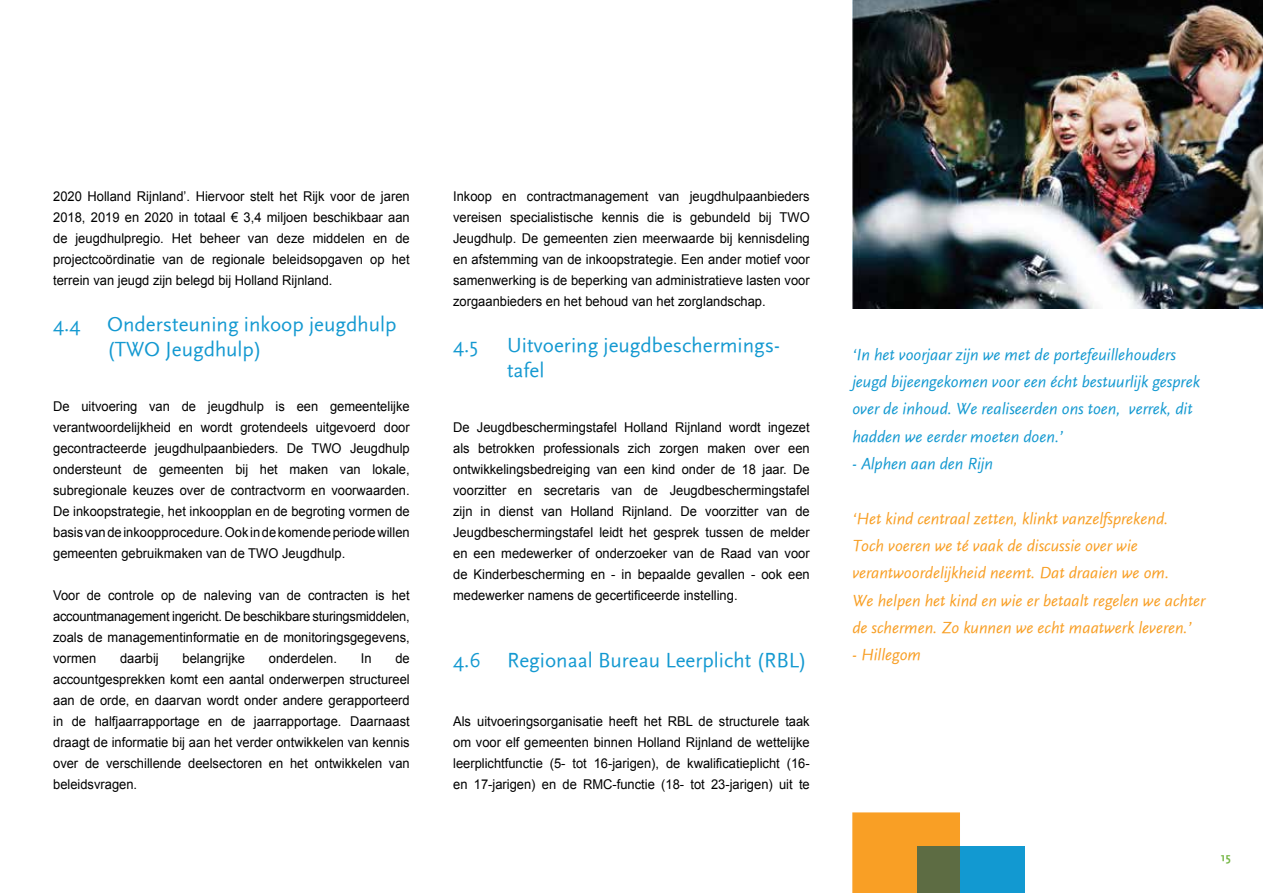
<style>
.page{position:relative;width:1263px;height:893px;background:#fff}
.page>*{position:absolute;margin:0;border:0;box-sizing:border-box;transform-origin:0 0}
.t1{font:21px/25.2px "Scala Sans";color:#1499d1}
.t2{font:italic 16.5px/27.3px "Scala Sans";color:#f89f25}
.t3{font:italic 16.5px/27.3px "Scala Sans";color:#1499d1}
.t4{font:13.5px/21px "Arial";color:#000;text-align:justify;scale:.96 1}
.t5{font:700 12px "Scala Sans";color:#74b643}
</style>
<div class="page">
<img style="left:852px;top:0;width:411px;height:308px">
<div style="left:852px;top:812px;width:108px;height:81px;background:#f99f25"></div>
<div style="left:960px;top:846px;width:65px;height:47px;background:#1299d1"></div>
<div style="left:917px;top:846px;width:43px;height:47px;background:#5d6c43"></div>
<p class="t4" style="left:53px;top:186px;width:373px">2020 Holland Rijnland’. Hiervoor stelt het Rijk voor de jaren 2018, 2019 en 2020 in totaal € 3,4 miljoen beschikbaar aan de jeugdhulpregio. Het beheer van deze middelen en de projectcoördinatie van de regionale beleidsopgaven op het terrein van jeugd zijn belegd bij Holland Rijnland.</p>
<h1 class="t1" style="left:53px;top:312px;width:29px">4.4</h1>
<h1 class="t1" style="left:107px;top:312px;width:291px">Ondersteuning inkoop jeugdhulp (TWO Jeugdhulp)</h1>
<p class="t4" style="left:53px;top:396px;width:373px">De uitvoering van de jeugdhulp is een gemeentelijke verantwoordelijkheid en wordt grotendeels uitgevoerd door gecontracteerde jeugdhulpaanbieders. De TWO Jeugdhulp ondersteunt de gemeenten bij het maken van lokale, subregionale keuzes over de contractvorm en voorwaarden.<br>De inkoopstrategie, het inkoopplan en de begroting vormen de basis van de inkoopprocedure. Ook in de komende periode willen gemeenten gebruikmaken van de TWO Jeugdhulp.</p>
<p class="t4" style="left:53px;top:585px;width:373px">Voor de controle op de naleving van de contracten is het accountmanagement ingericht. De beschikbare sturingsmiddelen, zoals de managementinformatie en de monitoringsgegevens, vormen</p>
<p class="t4" style="left:53px;top:648px;width:373px;text-indent:342px">de accountgesprekken komt een aantal onderwerpen structureel aan de orde, en daarvan wordt onder andere gerapporteerd in de halfjaarrapportage en de jaarrapportage. Daarnaast draagt de informatie bij aan het verder ontwikkelen van kennis over de verschillende deelsectoren en het ontwikkelen van beleidsvragen.</p>
<p class="t4" style="left:120px;top:648px;width:42px">daarbij</p>
<p class="t4" style="left:183px;top:648px;width:67px">belangrijke</p>
<p class="t4" style="left:269px;top:648px;width:73px">onderdelen.</p>
<p class="t4" style="left:361px;top:648px;width:13px">In</p>
<p class="t4" style="left:453px;top:186px;width:373px">Inkoop en contractmanagement van jeugdhulpaanbieders vereisen specialistische kennis die is gebundeld bij TWO Jeugdhulp. De gemeenten zien meerwaarde bij kennisdeling en afstemming van de inkoopstrategie. Een ander motief voor samenwerking is de beperking van administratieve lasten voor zorgaanbieders en het behoud van het zorglandschap.</p>
<h1 class="t1" style="left:453px;top:333px;width:26px">4.5</h1>
<h1 class="t1" style="left:507px;top:333px;width:274px">Uitvoering jeugdbeschermings&shy;tafel</h1>
<p class="t4" style="left:453px;top:417px;width:373px">De Jeugdbeschermingstafel Holland Rijnland wordt ingezet als betrokken professionals zich zorgen maken over een ontwikkelingsbedreiging van een kind onder de 18 jaar. De voorzitter en secretaris van de Jeugdbeschermingstafel zijn in dienst van Holland Rijnland. De voorzitter van de Jeugdbeschermingstafel leidt het gesprek tussen de melder en een medewerker of onderzoeker van de Raad van voor de Kinderbescherming en - in bepaalde gevallen - ook een medewerker namens de gecertificeerde instelling.</p>
<h1 class="t1" style="left:453px;top:648px;width:29px">4.6</h1>
<h1 class="t1" style="left:507px;top:648px;width:301px">Regionaal Bureau Leerplicht (RBL)</h1>
<p class="t4" style="left:453px;top:711px;width:373px">Als uitvoeringsorganisatie heeft het RBL de structurele taak om voor elf gemeenten binnen Holland Rijnland de wettelijke leerplichtfunctie (5- tot 16-jarigen), de kwalificatieplicht (16- en 17-jarigen) en de RMC-functie (18- tot 23-jarigen) uit te</p>
<p class="t3" style="left:852px;top:341px;width:349px">‘In het voorjaar zijn we met de portefeuillehouders jeugd bijeengekomen voor een écht bestuurlijk gesprek over de inhoud. We realiseerden ons toen, verrek, dit hadden we eerder moeten doen.’</p>
<p class="t3" style="left:852px;top:450px;width:142px">- Alphen aan den Rijn</p>
<p class="t2" style="left:852px;top:505px;width:354px">‘Het kind centraal zetten, klinkt vanzelfsprekend.<br>Toch voeren we té vaak de discussie over wie verantwoordelijkheid neemt. Dat draaien we om.<br>We helpen het kind en wie er betaalt regelen we achter de schermen. Zo kunnen we echt maatwerk leveren.’</p>
<p class="t2" style="left:852px;top:641px;width:70px">- Hillegom</p>
<p class="t5" style="left:1221px;top:851px;width:11px">15</p>
</div>
